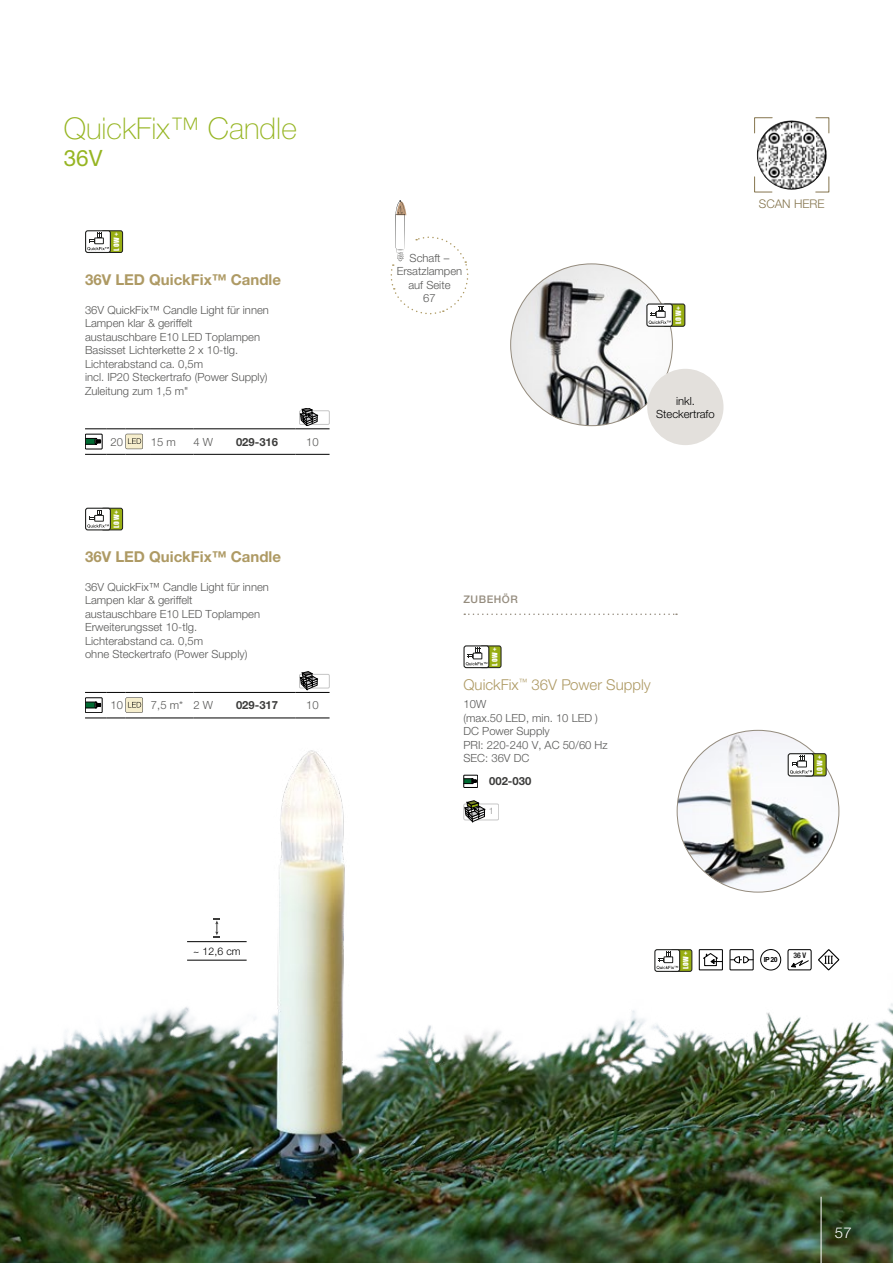
<style>
.page{position:relative;width:893px;height:1263px;background:#fff}
.page>*{position:absolute;margin:0;border:0;box-sizing:border-box;transform-origin:0 0}
.t1{font:100 30px "Helvetica Neue LTW1 G";color:#96b522}
.t2{font:22.5px "Helvetica Neue LTW1 G";color:#96b522}
.t3{font:700 15px "Helvetica Neue LTW1 G";color:#ae9a64}
.t4{font:300 15px "Helvetica Neue LTW1 G";color:#ae9a64}
.t5{font:300 15px "Helvetica Neue LTW1 G";color:#fff}
.t6{font:300 12px "Helvetica Neue LTW1 G";color:#85754e}
.t7{font:300 11.25px/13.5px "Helvetica Neue LTW1 G";color:#575756}
.t8{font:700 11.25px "Helvetica Neue LTW1 G";color:#3c3c3b}
.t9{font:300 11.25px/13.5px "Helvetica Neue LTW1 G";color:#000;text-align:center}
.t10{font:300 10.5px "Helvetica Neue LTW1 G";color:#000}
.t11{font:500 10.5px "Helvetica Neue LTW1 G";letter-spacing:.05em;color:#948b7d}
.t12{font:300 9px "Helvetica Neue LTW1 G";color:#878787}
.t13{font:500 condensed 7.65px "Helvetica Neue LT Pro";color:#000}
.t14{font:7.05px "Impact";letter-spacing:.115em;color:#fff}
.t15{font:700 7.05px "Arial";color:#000}
.t16{font:6.9px "Impact";letter-spacing:.115em;color:#fff}
</style>
<div class="page">
<img style="left:757px;top:120px;width:70px;height:70px;border-radius:35px">
<svg style="left:815px;top:117px;width:14px;height:17px"></svg>
<svg style="left:754px;top:176px;width:19px;height:17px"></svg>
<svg style="left:754px;top:117px;width:19px;height:17px"></svg>
<svg style="left:815px;top:176px;width:14px;height:17px"></svg>
<div style="left:102px;top:231px;width:21px;height:21px;background:#98ae12;border-radius:2px"></div>
<div style="left:101px;top:230px;width:22px;height:23px;border:1px solid #1f201e;border-radius:2px"></div>
<svg style="left:86px;top:231px;width:24px;height:21px"></svg>
<div style="left:85px;top:230px;width:26px;height:23px;border:1px solid #1f201e;border-radius:2px"></div>
<svg style="left:87px;top:232px;width:22px;height:18px"></svg>
<div style="left:102px;top:508px;width:21px;height:22px;background:#98ae12;border-radius:2px"></div>
<div style="left:101px;top:508px;width:22px;height:22px;border:1px solid #1f201e;border-radius:2px"></div>
<div style="left:85px;top:508px;width:26px;height:22px;border:1px solid #1f201e;border-radius:2px"></div>
<svg style="left:87px;top:510px;width:22px;height:18px"></svg>
<img style="left:0;top:668px;width:893px;height:595px">
<hr style="left:187px;top:941px;width:60px;height:1px;background:#000">
<hr style="left:187px;top:960px;width:60px;height:1px;background:#000">
<svg style="left:213px;top:918px;width:7px;height:20px"></svg>
<div style="left:480px;top:646px;width:21px;height:22px;background:#98ae12;border-radius:2px"></div>
<div style="left:479px;top:645px;width:23px;height:23px;border:1px solid #1f201e;border-radius:2px"></div>
<svg style="left:464px;top:646px;width:25px;height:22px"></svg>
<div style="left:463px;top:645px;width:26px;height:23px;border:1px solid #1f201e;border-radius:2px"></div>
<svg style="left:466px;top:647px;width:21px;height:18px"></svg>
<img style="left:677px;top:730px;width:162px;height:162px;border-radius:81px">
<div style="left:804px;top:754px;width:22px;height:22px;background:#98ae12;border-radius:2px"></div>
<div style="left:804px;top:753px;width:23px;height:23px;border:1px solid #1f201e;border-radius:2px"></div>
<div style="left:788px;top:753px;width:26px;height:23px;border:1px solid #1f201e;border-radius:2px"></div>
<svg style="left:790px;top:755px;width:22px;height:19px"></svg>
<img style="left:511px;top:264px;width:161px;height:162px;border-radius:81px">
<div style="left:647px;top:369px;width:76px;height:76px;background:#e3e0dc;border-radius:50%"></div>
<div style="left:663px;top:304px;width:22px;height:22px;background:#98ae12;border-radius:2px"></div>
<div style="left:663px;top:303px;width:22px;height:24px;border:1px solid #1f201e;border-radius:2px"></div>
<div style="left:647px;top:304px;width:25px;height:22px;background:#fff;border-radius:2px"></div>
<div style="left:646px;top:303px;width:27px;height:24px;border:1px solid #1f201e;border-radius:2px"></div>
<svg style="left:649px;top:306px;width:22px;height:18px"></svg>
<hr style="left:151px;top:429px;width:42px;height:1px;background:#000">
<hr style="left:193px;top:429px;width:43px;height:1px;background:#000">
<hr style="left:236px;top:429px;width:60px;height:1px;background:#000">
<hr style="left:296px;top:429px;width:34px;height:1px;background:#000">
<hr style="left:151px;top:454px;width:42px;height:1px;background:#000">
<hr style="left:193px;top:454px;width:43px;height:1px;background:#000">
<hr style="left:236px;top:454px;width:60px;height:1px;background:#000">
<hr style="left:296px;top:454px;width:34px;height:1px;background:#000">
<div style="left:299px;top:410px;width:31px;height:15px;border:1px solid #c6c6c6"></div>
<svg style="left:300px;top:408px;width:17px;height:18px"></svg>
<svg style="left:85px;top:429px;width:66px;height:26px"></svg>
<hr style="left:151px;top:692px;width:42px;height:1px;background:#000">
<hr style="left:193px;top:692px;width:43px;height:1px;background:#000">
<hr style="left:236px;top:692px;width:60px;height:1px;background:#000">
<hr style="left:296px;top:692px;width:34px;height:1px;background:#000">
<hr style="left:151px;top:718px;width:42px;height:1px;background:#000">
<hr style="left:193px;top:718px;width:43px;height:1px;background:#000">
<hr style="left:236px;top:718px;width:60px;height:1px;background:#000">
<hr style="left:296px;top:718px;width:34px;height:1px;background:#000">
<div style="left:299px;top:674px;width:31px;height:14px;border:1px solid #c6c6c6"></div>
<svg style="left:300px;top:671px;width:17px;height:19px"></svg>
<svg style="left:85px;top:692px;width:66px;height:27px"></svg>
<svg style="left:464px;top:613px;width:213px;height:2px"></svg>
<svg style="left:465px;top:778px;width:11px;height:6px"></svg>
<div style="left:463px;top:775px;width:15px;height:13px;border:1px solid #000"></div>
<div style="left:463px;top:804px;width:36px;height:16px;border:1px solid #c6c6c6;border-radius:2px"></div>
<svg style="left:465px;top:800px;width:20px;height:22px"></svg>
<svg style="left:818px;top:949px;width:21px;height:21px"></svg>
<svg style="left:787px;top:949px;width:25px;height:21px"></svg>
<div style="left:729px;top:949px;width:25px;height:21px;border:1px solid #000"></div>
<svg style="left:729px;top:956px;width:25px;height:8px"></svg>
<svg style="left:699px;top:949px;width:24px;height:21px"></svg>
<div style="left:671px;top:950px;width:21px;height:21px;background:#98ae12;border-radius:2px"></div>
<div style="left:670px;top:949px;width:22px;height:23px;border:1px solid #1f201e;border-radius:2px"></div>
<div style="left:655px;top:950px;width:25px;height:21px;background:#fff;border-radius:2px"></div>
<div style="left:654px;top:949px;width:26px;height:23px;border:1px solid #1f201e;border-radius:2px"></div>
<svg style="left:657px;top:951px;width:21px;height:18px"></svg>
<div style="left:760px;top:949px;width:21px;height:21px;border:1px solid #000;border-radius:50%"></div>
<svg style="left:390px;top:200px;width:79px;height:115px"></svg>
<hr style="left:821px;top:1197px;width:1px;height:66px;background:#fff">
<h1 class="t1" style="left:64px;top:110px;width:235px">QuickFix™ Candle</h1>
<h2 class="t2" style="left:64px;top:144px;width:40px">36V</h2>
<p class="t16" style="left:111px;top:251px;width:19px;rotate:-90deg">LOW+</p>
<h3 class="t3" style="left:85px;top:271px;width:197px">36V LED QuickFix™ Candle</h3>
<p class="t7" style="left:85px;top:303px;width:185px">36V QuickFix™ Candle Light für innen<br>Lampen klar &amp; geriffelt<br>austauschbare E10 LED Toplampen<br>Basisset Lichterkette 2 x 10-tlg.<br>Lichterabstand ca. 0,5m<br>incl. IP20 Steckertrafo (Power Supply)<br>Zuleitung zum 1,5 m"</p>
<p class="t7" style="left:111px;top:435px;width:14px">20</p>
<p class="t7" style="left:151px;top:435px;width:27px">15 m</p>
<p class="t7" style="left:193px;top:435px;width:21px">4 W</p>
<p class="t8" style="left:236px;top:435px;width:44px">029-316</p>
<p class="t7" style="left:306px;top:435px;width:14px">10</p>
<p class="t16" style="left:111px;top:528px;width:19px;rotate:-90deg">LOW+</p>
<h3 class="t3" style="left:85px;top:548px;width:197px">36V LED QuickFix™ Candle</h3>
<p class="t7" style="left:85px;top:580px;width:185px">36V QuickFix™ Candle Light für innen<br>Lampen klar &amp; geriffelt<br>austauschbare E10 LED Toplampen<br>Erweiterungsset 10-tlg.<br>Lichterabstand ca. 0,5m<br>ohne Steckertrafo (Power Supply)</p>
<p class="t7" style="left:111px;top:698px;width:14px">10</p>
<p class="t7" style="left:151px;top:698px;width:64px">7,5 m* 2 W</p>
<p class="t8" style="left:236px;top:698px;width:44px">029-317</p>
<p class="t7" style="left:306px;top:698px;width:14px">10</p>
<p class="t10" style="left:193px;top:944px;width:49px">~ 12,6 cm</p>
<p class="t7" style="left:397px;top:251px;width:67px;text-align:center">Schaft –<br>Ersatzlampen auf Seite<br>67</p>
<p class="t14" style="left:673px;top:324px;width:20px;rotate:-90deg">LOW+</p>
<p class="t9" style="left:656px;top:394px;width:60px">inkl.<br>Steckertrafo</p>
<p class="t6" style="left:759px;top:196px;width:67px">SCAN HERE</p>
<p class="t11" style="left:463px;top:593px;width:56px">ZUBEHÖR</p>
<p class="t16" style="left:489px;top:666px;width:19px;rotate:-90deg">LOW+</p>
<h3 class="t4" style="left:463px;top:675px;width:189px">QuickFix<sup>™</sup> 36V Power Supply</h3>
<p class="t7" style="left:463px;top:697px;width:146px">10W<br>(max.50 LED, min. 10 LED )<br>DC Power Supply<br>PRI: 220-240 V, AC 50/60 Hz<br>SEC: 36V DC</p>
<p class="t8" style="left:489px;top:774px;width:44px">002-030</p>
<p class="t12" style="left:489px;top:806px;width:7px">1</p>
<p class="t14" style="left:814px;top:774px;width:20px;rotate:-90deg">LOW+</p>
<p class="t16" style="left:680px;top:969px;width:19px;rotate:-90deg">LOW+</p>
<p class="t15" style="left:764px;top:955px;width:15px">IP 20</p>
<p class="t13" style="left:794px;top:950px;width:14px">36 V</p>
<h3 class="t5" style="left:835px;top:1224px;width:18px">57</h3>
</div>
